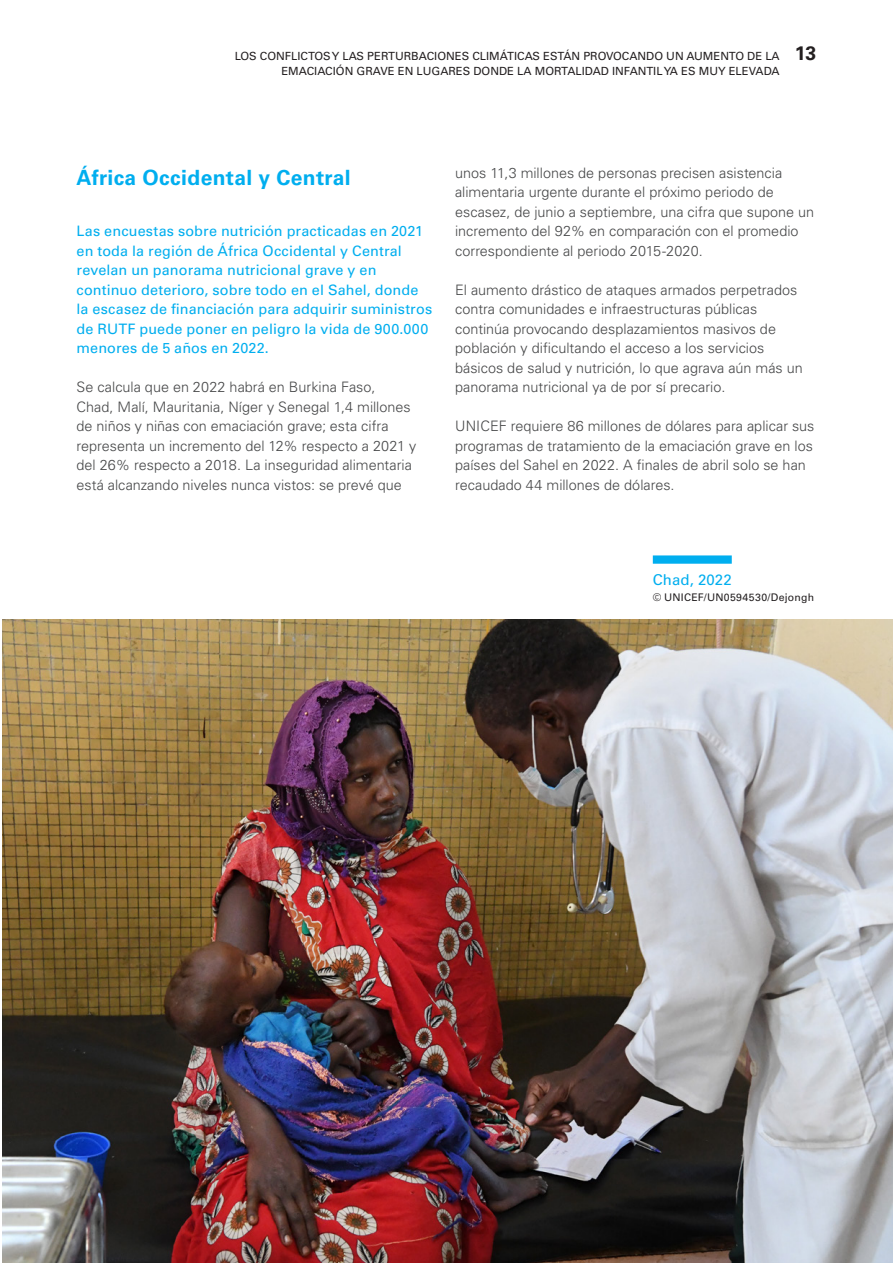
<style>
.page{position:relative;width:893px;height:1263px;background:#fff}
.page>*{position:absolute;margin:0;border:0;box-sizing:border-box;transform-origin:0 0}
.Blue_H1_Univers{font:700 21px "Univers LT Std";letter-spacing:.015em;color:#00aeef}
.t1{font:700 19.5px "Univers LT Std";color:#231f20}
.Caption_2_col___Bl{font:15px "Univers LT Std";letter-spacing:.005em;color:#00aeef}
.CA_SSA_body{font:300 14.4px/19.5px "Univers LT Std";color:#464748}
.CA_SSA_body-2{font:14.4px/19.5px "Univers LT Std";letter-spacing:.01em;color:#00aeef}
.t2{font:11.25px/15px "Univers LT Std";color:#231f20;text-align:right}
.Caption_2_col___Bl-2{font:10.5px "Univers LT Std";letter-spacing:.025em;color:#231f20}
</style>
<div class="page">
<img style="left:2px;top:620px;width:891px;height:643px">
<div style="left:653px;top:555px;width:79px;height:9px;background:#00aeef"></div>
<p class="t2" style="left:235px;top:49px;width:546px">LOS CONFLICTOS Y LAS PERTURBACIONES CLIMÁTICAS ESTÁN PROVOCANDO UN AUMENTO DE LA<br>EMACIACIÓN GRAVE EN LUGARES DONDE LA MORTALIDAD INFANTIL YA ES MUY ELEVADA</p>
<h2 class="t1" style="left:795px;top:42px;width:23px">13</h2>
<p class="Blue_H1_Univers" style="left:77px;top:166px;width:276px">África Occidental y Central</p>
<p class="CA_SSA_body-2" style="left:77px;top:221px;width:357px">Las encuestas sobre nutrición practicadas en 2021 en toda la región de África Occidental y Central revelan un panorama nutricional grave y en continuo deterioro, sobre todo en el Sahel, donde la escasez de financiación para adquirir suministros de RUTF puede poner en peligro la vida de 900.000 menores de 5 años en 2022.</p>
<p class="CA_SSA_body" style="left:77px;top:377px;width:341px">Se calcula que en 2022 habrá en Burkina Faso,<br>Chad, Malí, Mauritania, Níger y Senegal 1,4 millones de niños y niñas con emaciación grave; esta cifra representa un incremento del 12% respecto a 2021 y del 26% respecto a 2018. La inseguridad alimentaria está alcanzando niveles nunca vistos: se prevé que</p>
<p class="CA_SSA_body" style="left:455px;top:163px;width:361px">unos 11,3 millones de personas precisen asistencia alimentaria urgente durante el próximo periodo de escasez, de junio a septiembre, una cifra que supone un incremento del 92% en comparación con el promedio correspondiente al periodo 2015-2020.</p>
<p class="CA_SSA_body" style="left:455px;top:280px;width:349px">El aumento drástico de ataques armados perpetrados contra comunidades e infraestructuras públicas continúa provocando desplazamientos masivos de población y dificultando el acceso a los servicios básicos de salud y nutrición, lo que agrava aún más un panorama nutricional ya de por sí precario.</p>
<p class="CA_SSA_body" style="left:455px;top:416px;width:361px">UNICEF requiere 86 millones de dólares para aplicar sus programas de tratamiento de la emaciación grave en los países del Sahel en 2022. A finales de abril solo se han recaudado 44 millones de dólares.</p>
<p class="Caption_2_col___Bl" style="left:653px;top:571px;width:80px">Chad, 2022</p>
<p class="Caption_2_col___Bl-2" style="left:653px;top:591px;width:163px">© UNICEF/UN0594530/Dejongh</p>
</div>
